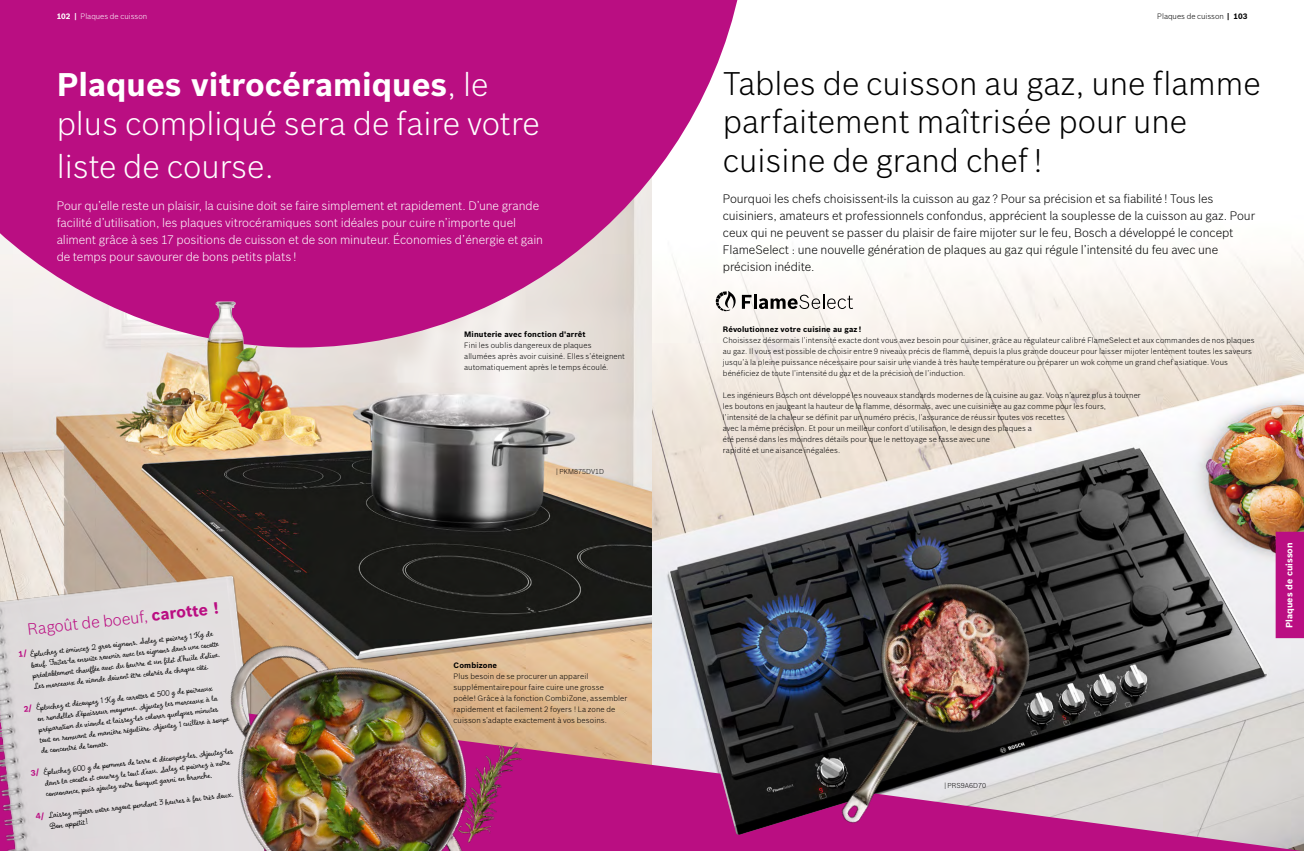
<style>
.page{position:relative;width:1304px;height:851px;background:#fff}
.page>*{position:absolute;margin:0;border:0;box-sizing:border-box;transform-origin:0 0}
.t1{font:300 32px/38.4px "Bosch Sans";color:#000}
.t2{font:300 32px/38.4px "Bosch Sans";color:#fff}
.t3{font:300 16px "Bosch Sans";color:#ba0e82}
.t4{font:300 12px/17px "Bosch Sans";letter-spacing:-.01em;color:#000}
.t5{font:300 12px/17px "Bosch Sans";letter-spacing:-.01em;color:#fff}
.t6{font:9px/10.9px "Boucherie Cursive";color:#000}
.t7{font:700 9px "Bosch Sans";color:#fff}
.t8{font:300 7.7px/11px "Bosch Sans";letter-spacing:.015em;color:#000}
.t9{font:700 7.7px "Bosch Sans";letter-spacing:.015em;color:#000}
.t10{font:300 7.7px "Bosch Sans";color:#fff}
.t11{font:300 7px "Bosch Sans";color:#000}
.s1{font-weight:700}
</style>
<div class="page">
<img style="left:652px;top:246px;width:652px;height:434px">
<img style="left:0;top:347px;width:652px;height:333px">
<svg style="left:519px;top:680px;width:785px;height:170px"></svg>
<img style="left:0;top:563px;width:274px;height:287px">
<img style="left:519px;top:729px;width:9px;height:121px">
<img style="left:155px;top:618px;width:364px;height:232px">
<svg style="left:0;top:0;width:749px;height:347px;fill:#ba0e82"></svg>
<img style="left:725px;top:528px;width:363px;height:322px">
<svg style="left:716px;top:291px;width:20px;height:20px"></svg>
<svg style="left:742px;top:295px;width:9px;height:14px"></svg>
<hr style="left:754px;top:294px;width:3px;height:15px;background:#000">
<svg style="left:759px;top:294px;width:94px;height:15px"></svg>
<div style="left:1276px;top:531px;width:28px;height:107px;background:#ba0e82"></div>
<svg style="left:19px;top:649px;width:8px;height:8px"></svg>
<svg style="left:24px;top:704px;width:8px;height:8px"></svg>
<svg style="left:31px;top:768px;width:9px;height:8px"></svg>
<svg style="left:36px;top:812px;width:9px;height:7px"></svg>
<p class="t10" style="left:57px;top:11px;width:92px"><span class="s1">102 |</span> Plaques de cuisson</p>
<h1 class="t2" style="left:57px;top:64px;width:485px"><span class="s1">Plaques vitrocéramiques</span>, le plus compliqué sera de faire votre</h1>
<h1 class="t2" style="left:57px;top:145px;width:219px">liste de course.</h1>
<p class="t5" style="left:57px;top:196px;width:488px">Pour qu’elle reste un plaisir, la cuisine doit se faire simplement et rapidement. D’une grande facilité d’utilisation, les plaques vitrocéramiques sont idéales pour cuire n’importe quel aliment grâce à ses 17 positions de cuisson et de son minuteur. Économies d’énergie et gain de temps pour savourer de bons petits plats !</p>
<p class="t9" style="left:464px;top:328px;width:123px">Minuterie avec fonction d'arrêt</p>
<p class="t8" style="left:464px;top:339px;width:162px">Fini les oublis dangereux de plaques allumées après avoir cuisiné. Elles s’éteignent automatiquement après le temps écoulé.</p>
<h2 class="t3" style="left:26px;top:618px;width:194px;rotate:-7deg">Ragoût de boeuf, <span class="s1">carotte !</span></h2>
<p class="t6" style="left:30px;top:647px;width:190px;rotate:-6deg">Épluchez et émincez 2 gros oignons. Salez et poivrez 1 Kg de bœuf. Faites-la ensuite revenir avec les oignons dans une cocotte préalablement chauffée avec du beurre et un filet d’huile d’olive.<br>Les morceaux de viande doivent être colorés de chaque côté.</p>
<p class="t6" style="left:36px;top:701px;width:192px;rotate:-6deg">Épluchez et découpez 1 Kg de carottes et 500 g de poireaux<br>en rondelles d’épaisseur moyenne. Ajoutez les morceaux à la préparation de viande et laissez-les colorer quelques minutes tout en remuant de manière régulière. Ajoutez 1 cuillère à soupe de concentré de tomate.</p>
<p class="t6" style="left:43px;top:765px;width:192px;rotate:-6deg">Épluchez 600 g de pommes de terre et découpez-les. Ajoutez-les dans la cocotte et couvrez le tout d’eau. Salez et poivrez à votre convenance, puis ajoutez votre bouquet garni en branche.</p>
<p class="t6" style="left:48px;top:808px;width:187px;line-height:11.4px;rotate:-6deg">Laissez mijoter votre ragout pendant 3 heures à feu très doux.<br>Bon appétit !</p>
<p class="t11" style="left:556px;top:466px;width:49px">| PKM875DV1D</p>
<p class="t9" style="left:454px;top:659px;width:45px">Combizone</p>
<p class="t8" style="left:454px;top:669px;width:175px">Plus besoin de se procurer un appareil supplémentaire pour faire cuire une grosse poêle! Grâce à la fonction CombiZone, assembler rapidement et facilement 2 foyers ! La zone de cuisson s’adapte exactement à vos besoins.</p>
<p class="t8" style="left:1157px;top:11px;width:92px">Plaques de cuisson <span class="s1">| 103</span></p>
<h1 class="t1" style="left:723px;top:62px;width:539px">Tables de cuisson au gaz, une flamme parfaitement maîtrisée pour une cuisine de grand chef !</h1>
<p class="t4" style="left:723px;top:190px;width:534px">Pourquoi les chefs choisissent-ils la cuisson au gaz ? Pour sa précision et sa fiabilité ! Tous les cuisiniers, amateurs et professionnels confondus, apprécient la souplesse de la cuisson au gaz. Pour ceux qui ne peuvent se passer du plaisir de faire mijoter sur le feu, Bosch a développé le concept FlameSelect : une nouvelle génération de plaques au gaz qui régule l’intensité du feu avec une précision inédite.</p>
<p class="t9" style="left:723px;top:323px;width:140px">Révolutionnez votre cuisine au gaz !</p>
<p class="t8" style="left:723px;top:334px;width:533px">Choisissez désormais l’intensité exacte dont vous avez besoin pour cuisiner, grâce au régulateur calibré FlameSelect et aux commandes de nos plaques au gaz. Il vous est possible de choisir entre 9 niveaux précis de flamme, depuis la plus grande douceur pour laisser mijoter lentement toutes les saveurs jusqu’à la pleine puissance nécessaire pour saisir une viande à très haute température ou préparer un wok comme un grand chef asiatique. Vous bénéficiez de toute l’intensité du gaz et de la précision de l’induction.</p>
<p class="t8" style="left:723px;top:389px;width:419px">Les ingénieurs Bosch ont développé les nouveaux standards modernes de la cuisine au gaz. Vous n’aurez plus à tourner les boutons en jaugeant la hauteur de la flamme, désormais, avec une cuisinière au gaz comme pour les fours, l’intensité de la chaleur se définit par un numéro précis, l’assurance de réussir toutes vos recettes<br>avec la même précision. Et pour un meilleur confort d’utilisation, le design des plaques a<br>été pensé dans les moindres détails pour que le nettoyage se fasse avec une<br>rapidité et une aisance inégalées.</p>
<p class="t7" style="left:1282px;top:627px;width:87px;rotate:-90deg">Plaques de cuisson</p>
<p class="t11" style="left:944px;top:780px;width:43px">| PRS9A6D70</p>
</div>
